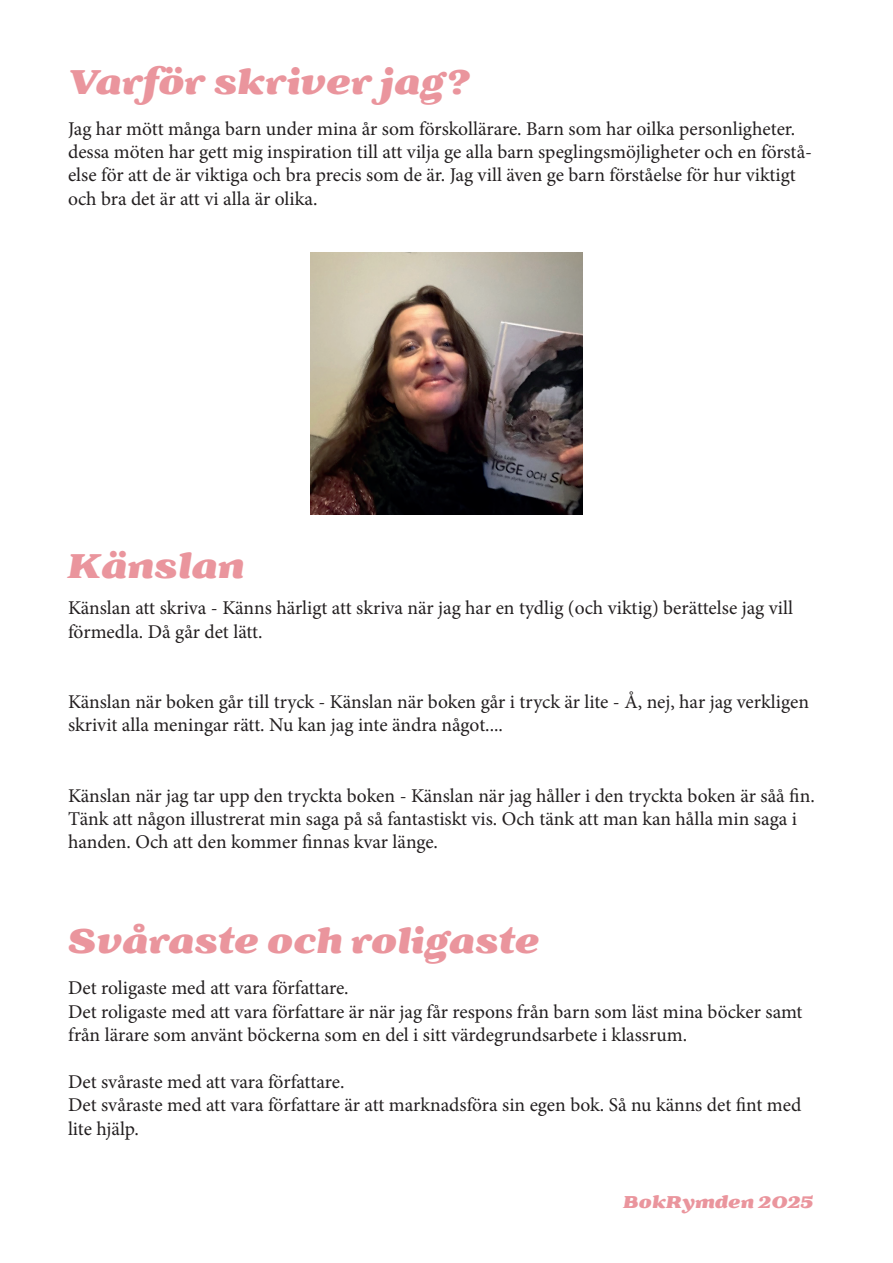
<style>
.page{position:relative;width:893px;height:1263px;background:#fff}
.page>*{position:absolute;margin:0;border:0;box-sizing:border-box;transform-origin:0 0}
.t1{font:italic 900 36px "Battlefin";color:#ea959d}
.t2{font:19.5px/23.4px "Minion Pro";letter-spacing:-.005em;color:#231f20}
.t3{font:italic 900 18px "Battlefin";color:#ea959d}
</style>
<div class="page">
<img style="left:310px;top:253px;width:272px;height:262px">
<h1 class="t1" style="left:68px;top:61px;width:403px">Varför skriver jag?</h1>
<p class="t2" style="left:68px;top:117px;width:746px">Jag har mött många barn under mina år som förskollärare. Barn som har oilka personligheter. dessa möten har gett mig inspiration till att vilja ge alla barn speglingsmöjligheter och en förstå&shy;else för att de är viktiga och bra precis som de är. Jag vill även ge barn förståelse för hur viktigt och bra det är att vi alla är olika.</p>
<h1 class="t1" style="left:68px;top:546px;width:178px">Känslan</h1>
<p class="t2" style="left:68px;top:596px;width:727px">Känslan att skriva - Känns härligt att skriva när jag har en tydlig (och viktig) berättelse jag vill förmedla. Då går det lätt.</p>
<p class="t2" style="left:68px;top:690px;width:742px">Känslan när boken går till tryck - Känslan när boken går i tryck är lite - Å, nej, har jag verkligen skrivit alla meningar rätt. Nu kan jag inte ändra något....</p>
<p class="t2" style="left:68px;top:784px;width:748px">Känslan när jag tar upp den tryckta boken - Känslan när jag håller i den tryckta boken är såå fin.<br>Tänk att någon illustrerat min saga på så fantastiskt vis. Och tänk att man kan hålla min saga i handen. Och att den kommer finnas kvar länge.</p>
<h1 class="t1" style="left:68px;top:920px;width:473px">Svåraste och roligaste</h1>
<p class="t2" style="left:68px;top:976px;width:736px">Det roligaste med att vara författare.<br>Det roligaste med att vara författare är när jag får respons från barn som läst mina böcker samt från lärare som använt böckerna som en del i sitt värdegrundsarbete i klassrum.</p>
<p class="t2" style="left:68px;top:1070px;width:735px">Det svåraste med att vara författare.<br>Det svåraste med att vara författare är att marknadsföra sin egen bok. Så nu känns det fint med lite hjälp.</p>
<p class="t3" style="left:623px;top:1191px;width:192px">BokRymden 2025</p>
</div>
